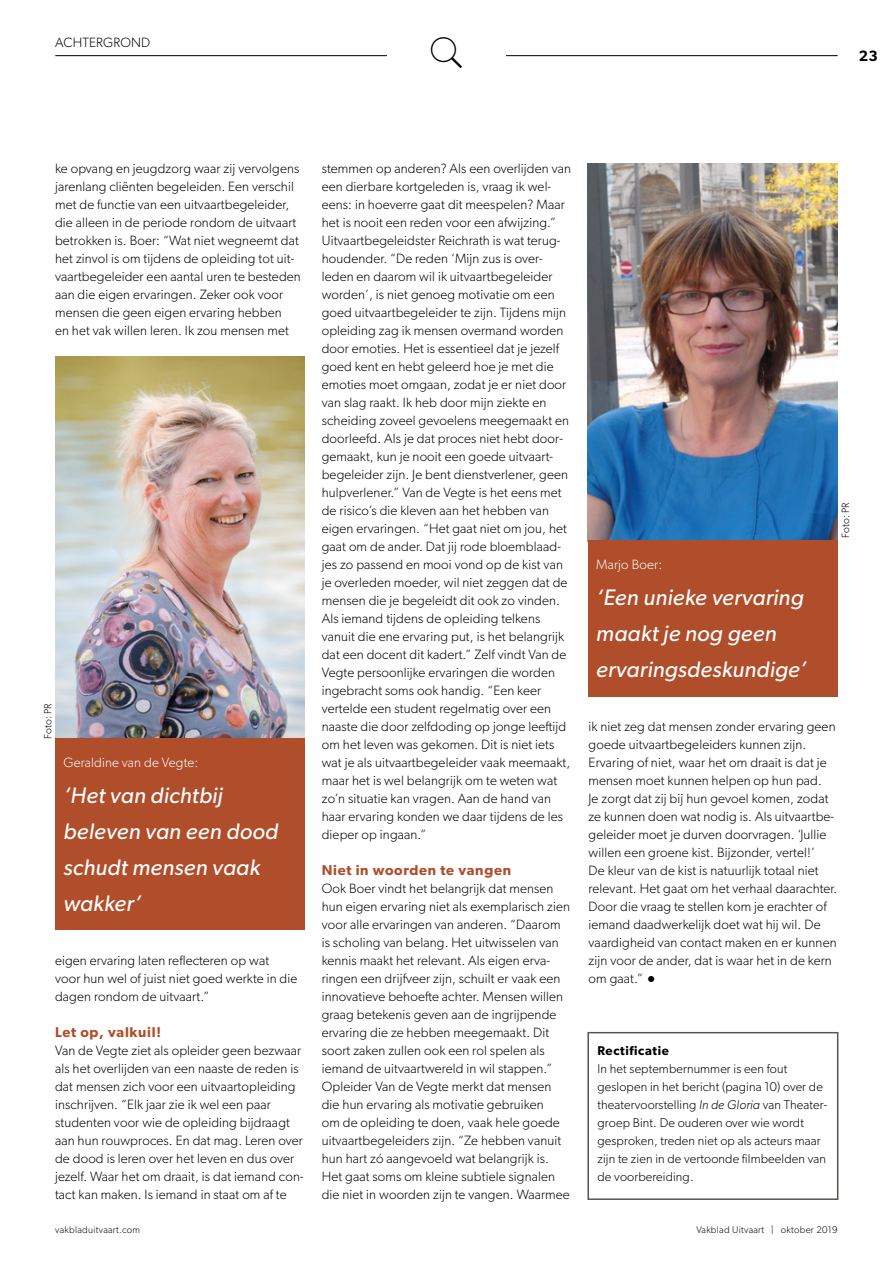
<style>
.page{position:relative;width:893px;height:1263px;background:#fff}
.page>*{position:absolute;margin:0;border:0;box-sizing:border-box;transform-origin:0 0}
.Platte_tekst_sans_9{font:italic 22.5px/36px "Gibson";letter-spacing:.01em;color:#fff}
.t1{font:600 15px "Gibson";color:#000}
.Tussenkop_sans{font:600 14.25px "Gibson";letter-spacing:.05em;color:#b04d2a}
.Platte_tekst_sans_9-2{font:300 13.5px/18px "Gibson";letter-spacing:.01em;color:#000}
.Platte_tekst_sans_9-3{font:300 13.5px "Gibson";letter-spacing:.01em;color:#fff}
.Rubrieksnaam{font:300 13.5px "Gibson";letter-spacing:.01em;color:#000}
.Platte_tekst_sans_9-4{font:300 12.75px/18px "Gibson";letter-spacing:.01em;color:#000}
.Tussenkop_sans-2{font:600 12.75px "Gibson";letter-spacing:.05em;color:#000}
.Fotocredits{font:300 10.5px "Gibson";color:#000}
.t2{font:300 9.75px "Gibson";letter-spacing:.03em;color:#000}
.s1{font-weight:700;font-size:16.5px}
.s2{font-style:italic}
</style>
<div class="page">
<hr style="left:55px;top:55px;width:332px;height:1px;background:#000">
<hr style="left:506px;top:55px;width:332px;height:1px;background:#000">
<img style="left:55px;top:356px;width:250px;height:382px">
<img style="left:588px;top:163px;width:249px;height:377px">
<div style="left:55px;top:738px;width:250px;height:192px;background:#b04d2a"></div>
<div style="left:588px;top:540px;width:249px;height:157px;background:#b04d2a"></div>
<div style="left:587px;top:1032px;width:251px;height:168px;border:2px solid #5a534f"></div>
<p class="Rubrieksnaam" style="left:55px;top:34px;width:96px">ACHTERGROND</p>
<p class="t1" style="left:859px;top:47px;width:20px">23</p>
<p class="Platte_tekst_sans_9-2" style="left:55px;top:159px;width:247px">ke opvang en jeugdzorg waar zij vervolgens jarenlang cliënten begeleiden. Een verschil met de functie van een uitvaartbegeleider, die alleen in de periode rondom de uitvaart betrokken is. Boer: “Wat niet wegneemt dat het zinvol is om tijdens de opleiding tot uit&shy;vaartbegeleider een aantal uren te besteden aan die eigen ervaringen. Zeker ook voor mensen die geen eigen ervaring hebben<br>en het vak willen leren. Ik zou mensen met</p>
<p class="Fotocredits" style="left:42px;top:739px;width:37px;rotate:-90deg">Foto: PR</p>
<p class="Platte_tekst_sans_9-3" style="left:64px;top:754px;width:136px">Geraldine van de Vegte:</p>
<p class="Platte_tekst_sans_9" style="left:64px;top:777px;width:216px">‘Het van dichtbij beleven van een dood schudt mensen vaak wakker’</p>
<p class="Platte_tekst_sans_9-2" style="left:55px;top:951px;width:244px">eigen ervaring laten reflecteren op wat voor hun wel of juist niet goed werkte in die dagen rondom de uitvaart.”</p>
<p class="Tussenkop_sans" style="left:55px;top:1024px;width:107px">Let op, valkuil!</p>
<p class="Platte_tekst_sans_9-2" style="left:55px;top:1041px;width:250px">Van de Vegte ziet als opleider geen bezwaar als het overlijden van een naaste de reden is dat mensen zich voor een uitvaartopleiding inschrijven. “Elk jaar zie ik wel een paar studenten voor wie de opleiding bijdraagt aan hun rouwproces. En dat mag. Leren over de dood is leren over het leven en dus over jezelf. Waar het om draait, is dat iemand con&shy;tact kan maken. Is iemand in staat om af te</p>
<p class="Platte_tekst_sans_9-2" style="left:322px;top:159px;width:251px">stemmen op anderen? Als een overlijden van een dierbare kortgeleden is, vraag ik wel&shy;eens: in hoeverre gaat dit meespelen? Maar het is nooit een reden voor een afwijzing.” Uitvaartbegeleidster Reichrath is wat terug&shy;houdender. “De reden ‘Mijn zus is over&shy;leden en daarom wil ik uitvaartbegeleider worden’, is niet genoeg motivatie om een goed uitvaartbegeleider te zijn. Tijdens mijn opleiding zag ik mensen overmand worden door emoties. Het is essentieel dat je jezelf goed kent en hebt geleerd hoe je met die emoties moet omgaan, zodat je er niet door van slag raakt. Ik heb door mijn ziekte en scheiding zoveel gevoelens meegemaakt en doorleefd. Als je dat proces niet hebt door&shy;gemaakt, kun je nooit een goede uitvaart&shy;begeleider zijn. Je bent dienstverlener, geen hulpverlener.” Van de Vegte is het eens met de risico’s die kleven aan het hebben van eigen ervaringen. “Het gaat niet om jou, het gaat om de ander. Dat jij rode bloemblaad&shy;jes zo passend en mooi vond op de kist van je overleden moeder, wil niet zeggen dat de mensen die je begeleidt dit ook zo vinden.<br>Als iemand tijdens de opleiding telkens vanuit die ene ervaring put, is het belangrijk dat een docent dit kadert.” Zelf vindt Van de Vegte persoonlijke ervaringen die worden ingebracht soms ook handig. “Een keer vertelde een student regelmatig over een naaste die door zelfdoding op jonge leeftijd om het leven was gekomen. Dit is niet iets wat je als uitvaartbegeleider vaak meemaakt, maar het is wel belangrijk om te weten wat zo’n situatie kan vragen. Aan de hand van haar ervaring konden we daar tijdens de les dieper op ingaan.”</p>
<p class="Tussenkop_sans" style="left:322px;top:862px;width:191px">Niet in woorden te vangen</p>
<p class="Platte_tekst_sans_9-2" style="left:322px;top:879px;width:250px">Ook Boer vindt het belangrijk dat mensen hun eigen ervaring niet als exemplarisch zien voor alle ervaringen van anderen. “Daarom is scholing van belang. Het uitwisselen van kennis maakt het relevant. Als eigen erva&shy;ringen een drijfveer zijn, schuilt er vaak een innovatieve behoefte achter. Mensen willen graag betekenis geven aan de ingrijpende ervaring die ze hebben meegemaakt. Dit soort zaken zullen ook een rol spelen als iemand de uitvaartwereld in wil stappen.” Opleider Van de Vegte merkt dat mensen die hun ervaring als motivatie gebruiken<br>om de opleiding te doen, vaak hele goede uitvaartbegeleiders zijn. “Ze hebben vanuit hun hart zó aangevoeld wat belangrijk is.<br>Het gaat soms om kleine subtiele signalen die niet in woorden zijn te vangen. Waarmee</p>
<p class="Platte_tekst_sans_9-3" style="left:596px;top:556px;width:67px">Marjo Boer:</p>
<p class="Platte_tekst_sans_9" style="left:596px;top:579px;width:212px">‘Een unieke vervaring maakt je nog geen ervaringsdeskundige’</p>
<p class="Fotocredits" style="left:839px;top:537px;width:37px;rotate:-90deg">Foto: PR</p>
<p class="Platte_tekst_sans_9-2" style="left:589px;top:717px;width:250px">ik niet zeg dat mensen zonder ervaring geen goede uitvaartbegeleiders kunnen zijn.<br>Ervaring of niet, waar het om draait is dat je mensen moet kunnen helpen op hun pad.<br>Je zorgt dat zij bij hun gevoel komen, zodat ze kunnen doen wat nodig is. Als uitvaartbe&shy;geleider moet je durven doorvragen. ‘Jullie willen een groene kist. Bijzonder, vertel!’<br>De kleur van de kist is natuurlijk totaal niet relevant. Het gaat om het verhaal daarachter.<br>Door die vraag te stellen kom je erachter of iemand daadwerkelijk doet wat hij wil. De vaardigheid van contact maken en er kunnen zijn voor de ander, dat is waar het in de kern om gaat.” <span class="s1">•</span></p>
<p class="Tussenkop_sans-2" style="left:597px;top:1043px;width:73px">Rectificatie</p>
<p class="Platte_tekst_sans_9-4" style="left:597px;top:1060px;width:231px">In het septembernummer is een fout geslopen in het bericht (pagina 10) over de theatervoorstelling <span class="s2">In de Gloria</span> van Theater&shy;groep Bint. De ouderen over wie wordt gesproken, treden niet op als acteurs maar zijn te zien in de vertoonde filmbeelden van de voorbereiding.</p>
<p class="t2" style="left:55px;top:1223px;width:86px">vakbladuitvaart.com</p>
<p class="t2" style="left:696px;top:1223px;width:143px">Vakblad Uitvaart | oktober 2019</p>
</div>
